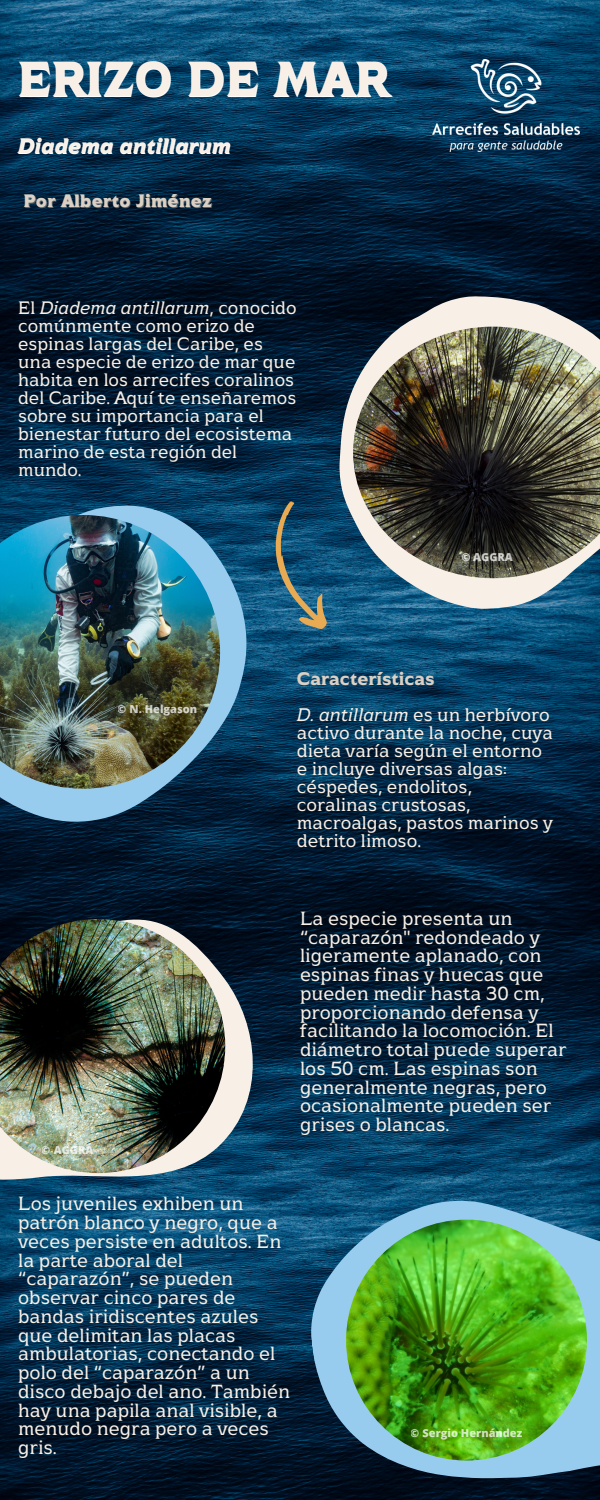
<style>
.page{position:relative;width:600px;height:1500px;background:#fff}
.page>*{position:absolute;margin:0;border:0;box-sizing:border-box;transform-origin:0 0}
.t1{font:700 49.1px "Atsanee";letter-spacing:.025em;color:#f8f0e7}
.t2{font:italic 700 21.1px "Atsanee";letter-spacing:.025em;color:#f8f0e7}
.t3{font:19px/18.8px "Atsanee";color:#f8f0e7}
.t4{font:18.2px/18px "Atsanee";color:#f8f0e7}
.t5{font:700 18.2px "Atsanee";color:#dbd0c3}
.t6{font:18px/18px "Atsanee";color:#f8f0e7}
.t7{font:800 18px "Atsanee";letter-spacing:.025em;color:#dbd0c3}
.t8{font:800 11px "Open Sans";color:#fff}
.s1{font-style:italic}
</style>
<div class="page">
<img style="left:0;top:320px;width:600px;height:599px">
<img style="left:0;top:1239px;width:297px;height:261px">
<img style="left:0;top:919px;width:600px;height:320px">
<svg style="left:0;top:404px;width:283px;height:466px;background:#113b59"></svg>
<svg style="left:0;top:886px;width:275px;height:309px;background:#214056"></svg>
<svg style="left:297px;top:1159px;width:303px;height:341px;background:#3d6f8f"></svg>
<svg style="left:258px;top:500px;width:78px;height:137px;background:#225874"></svg>
<img style="left:0;top:0;width:600px;height:320px">
<svg style="left:339px;top:296px;width:261px;height:313px;background:#6e8491"></svg>
<img style="left:353px;top:327px;width:247px;height:251px">
<img style="left:346px;top:1220px;width:241px;height:241px;border-radius:50%">
<img style="left:0;top:515px;width:220px;height:274px">
<img style="left:432px;top:60px;width:147px;height:92px">
<img style="left:0;top:919px;width:225px;height:254px">
<p class="t1" style="left:18px;top:57px;width:372px">ERIZO DE MAR</p>
<p class="t2" style="left:18px;top:136px;width:214px">Diadema antillarum</p>
<p class="t7" style="left:24px;top:192px;width:189px">Por Alberto Jiménez</p>
<p class="t6" style="left:18px;top:299px;width:280px">El <span class="s1">Diadema antillarum</span>, conocido comúnmente como erizo de espinas largas del Caribe, es una especie de erizo de mar que habita en los arrecifes coralinos del Caribe. Aquí te enseñaremos sobre su importancia para el bienestar futuro del ecosistema marino de esta región del mundo.</p>
<p class="t8" style="left:461px;top:550px;width:53px">© AGGRA</p>
<p class="t8" style="left:118px;top:702px;width:81px">© N. Helgason</p>
<p class="t8" style="left:42px;top:1142px;width:53px">© AGGRA</p>
<p class="t5" style="left:297px;top:670px;width:139px">Características</p>
<p class="t4" style="left:297px;top:706px;width:258px"><span class="s1">D. antillarum</span> es un herbívoro activo durante la noche, cuya dieta varía según el entorno e incluye diversas algas: céspedes, endolitos, coralinas crustosas, macroalgas, pastos marinos y detrito limoso.</p>
<p class="t3" style="left:300px;top:910px;width:268px">La especie presenta un “caparazón" redondeado y ligeramente aplanado, con espinas finas y huecas que pueden medir hasta 30 cm, proporcionando defensa y facilitando la locomoción. El diámetro total puede superar los 50 cm. Las espinas son generalmente negras, pero ocasionalmente pueden ser grises o blancas.</p>
<p class="t3" style="left:18px;top:1195px;width:274px">Los juveniles exhiben un patrón blanco y negro, que a veces persiste en adultos. En la parte aboral del “caparazón”, se pueden observar cinco pares de bandas iridiscentes azules que delimitan las placas ambulatorias, conectando el polo del “caparazón” a un disco debajo del ano. También hay una papila anal visible, a menudo negra pero a veces gris.</p>
<p class="t8" style="left:411px;top:1426px;width:113px">© Sergio Hernández</p>
</div>
